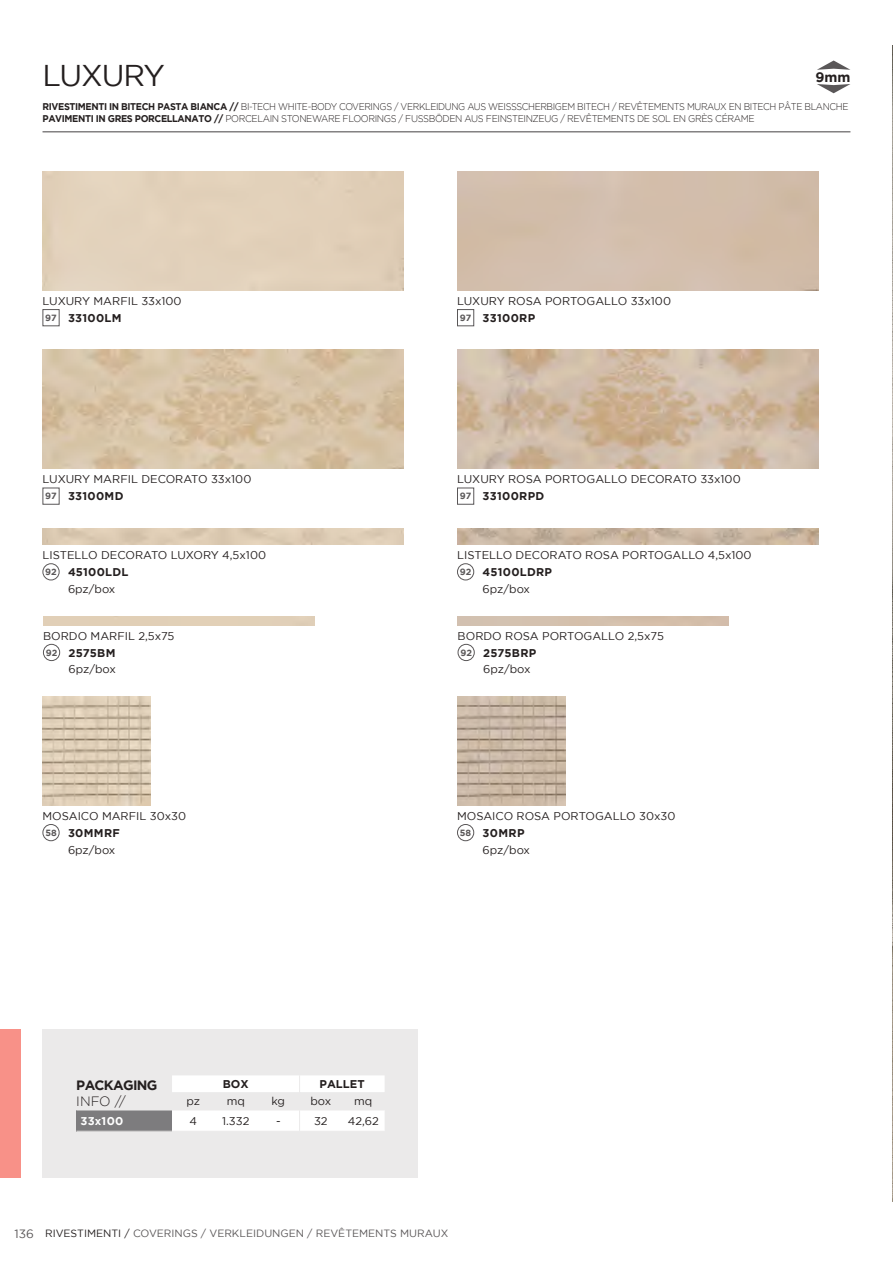
<style>
.page{position:relative;width:893px;height:1263px;background:#fff}
.page>*{position:absolute;margin:0;border:0;box-sizing:border-box;transform-origin:0 0}
.t1{font:30px "Gotham";letter-spacing:-.04em;color:#241f1f}
.t2{font:700 13.65px "Gotham";color:#241f1f}
.t3{font:700 13.5px "Gotham";letter-spacing:-.05em;color:#241f1f}
.t4{font:300 13.5px "Gotham";color:#241f1f}
.t5{font:11.25px/16.8px "Gotham";color:#241f1f}
.t6{font:700 11.25px "Gotham";letter-spacing:.025em;color:#241f1f}
.t7{font:700 11.25px "Gotham";letter-spacing:.025em;color:#fff}
.t8{font:10.5px "Gotham";color:#5a5758}
.t9{font:300 9.75px/12px "Gotham";letter-spacing:-.04em;color:#241f1f;scale:.93 1}
.s1{font-weight:700}
.s2{font-weight:700;font-size:9px;color:#5a5758}
.s3{font-size:9px;color:#5a5758}
.s4{font-size:12px}
.s5{color:#241f1f}
</style>
<div class="page">
<img style="left:892px;top:45px;width:1px;height:1157px">
<hr style="left:43px;top:131px;width:807px;height:1px;background:#5a5758">
<div style="left:0;top:1029px;width:21px;height:149px;background:#f89188"></div>
<div style="left:43px;top:1029px;width:375px;height:149px;background:#ebeaea"></div>
<img style="left:457px;top:350px;width:362px;height:119px">
<img style="left:457px;top:528px;width:362px;height:16px">
<img style="left:43px;top:697px;width:108px;height:108px">
<img style="left:457px;top:697px;width:109px;height:108px">
<svg style="left:817px;top:84px;width:33px;height:9px"></svg>
<svg style="left:817px;top:61px;width:33px;height:9px"></svg>
<div style="left:43px;top:309px;width:17px;height:17px;border:1px solid #5a5758"></div>
<div style="left:457px;top:309px;width:17px;height:17px;border:1px solid #5a5758"></div>
<div style="left:43px;top:488px;width:17px;height:17px;border:1px solid #5a5758"></div>
<div style="left:457px;top:488px;width:17px;height:17px;border:1px solid #5a5758"></div>
<div style="left:43px;top:563px;width:17px;height:17px;border:1px solid #5a5758;border-radius:50%"></div>
<div style="left:457px;top:563px;width:17px;height:17px;border:1px solid #5a5758;border-radius:50%"></div>
<div style="left:43px;top:824px;width:17px;height:17px;border:1px solid #5a5758;border-radius:50%"></div>
<div style="left:457px;top:824px;width:17px;height:17px;border:1px solid #5a5758;border-radius:50%"></div>
<div style="left:43px;top:644px;width:17px;height:17px;border:1px solid #5a5758;border-radius:50%"></div>
<div style="left:458px;top:644px;width:17px;height:17px;border:1px solid #5a5758;border-radius:50%"></div>
<div style="left:76px;top:1110px;width:96px;height:21px;background:#7d7c7e"></div>
<svg style="left:172px;top:1075px;width:213px;height:56px"></svg>
<hr style="left:300px;top:1109px;width:42px;height:1px;background:#ebeaea">
<hr style="left:342px;top:1109px;width:43px;height:1px;background:#ebeaea">
<h1 class="t1" style="left:43px;top:58px;width:124px">LUXURY</h1>
<p class="t2" style="left:815px;top:72px;width:36px">9mm</p>
<p class="t9" style="left:43px;top:100px;width:868px"><span class="s1">RIVESTIMENTI IN BITECH PASTA BIANCA //</span> BI-TECH WHITE-BODY COVERINGS / VERKLEIDUNG AUS WEISSSCHERBIGEM BITECH / REVÊTEMENTS MURAUX EN BITECH PÂTE BLANCHE<br><span class="s1">PAVIMENTI IN GRES PORCELLANATO //</span> PORCELAIN STONEWARE FLOORINGS / FUSSBÖDEN AUS FEINSTEINZEUG / REVÊTEMENTS DE SOL EN GRÈS CÉRAME</p>
<p class="t5" style="left:43px;top:293px;width:141px">LUXURY MARFIL 33x100<br><span class="s2">97</span> <span class="s1">33100LM</span></p>
<p class="t5" style="left:457px;top:293px;width:215px">LUXURY ROSA PORTOGALLO 33x100<br><span class="s2">97</span> <span class="s1">33100RP</span></p>
<p class="t5" style="left:43px;top:471px;width:210px">LUXURY MARFIL DECORATO 33x100<br><span class="s2">97</span> <span class="s1">33100MD</span></p>
<p class="t5" style="left:457px;top:471px;width:285px">LUXURY ROSA PORTOGALLO DECORATO 33x100<br><span class="s2">97</span> <span class="s1">33100RPD</span></p>
<p class="t5" style="left:43px;top:547px;width:225px">LISTELLO DECORATO LUXORY 4,5x100</p>
<p class="t6" style="left:45px;top:568px;width:85px"><span class="s3">92</span> 45100LDL</p>
<p class="t5" style="left:68px;top:580px;width:49px">6pz/box</p>
<p class="t5" style="left:43px;top:627px;width:133px">BORDO MARFIL 2,5x75</p>
<p class="t6" style="left:46px;top:649px;width:71px"><span class="s3">92</span> 2575BM</p>
<p class="t5" style="left:69px;top:661px;width:49px">6pz/box</p>
<p class="t5" style="left:43px;top:807px;width:145px">MOSAICO MARFIL 30x30</p>
<p class="t6" style="left:45px;top:829px;width:76px"><span class="s3">58</span> 30MMRF</p>
<p class="t5" style="left:68px;top:841px;width:49px">6pz/box</p>
<p class="t5" style="left:457px;top:547px;width:296px">LISTELLO DECORATO ROSA PORTOGALLO 4,5x100</p>
<p class="t6" style="left:460px;top:568px;width:94px"><span class="s3">92</span> 45100LDRP</p>
<p class="t5" style="left:483px;top:580px;width:49px">6pz/box</p>
<p class="t5" style="left:458px;top:627px;width:208px">BORDO ROSA PORTOGALLO 2,5x75</p>
<p class="t6" style="left:460px;top:649px;width:77px"><span class="s3">92</span> 2575BRP</p>
<p class="t5" style="left:483px;top:661px;width:49px">6pz/box</p>
<p class="t5" style="left:457px;top:807px;width:220px">MOSAICO ROSA PORTOGALLO 30x30</p>
<p class="t6" style="left:460px;top:829px;width:66px"><span class="s3">58</span> 30MRP</p>
<p class="t5" style="left:483px;top:841px;width:49px">6pz/box</p>
<p class="t3" style="left:76px;top:1080px;width:83px">PACKAGING</p>
<p class="t4" style="left:76px;top:1093px;width:51px">INFO //</p>
<p class="t6" style="left:223px;top:1080px;width:27px">BOX</p>
<p class="t6" style="left:319px;top:1080px;width:47px">PALLET</p>
<p class="t5" style="left:186px;top:1092px;width:15px">pz</p>
<p class="t5" style="left:227px;top:1092px;width:20px">mq</p>
<p class="t5" style="left:272px;top:1092px;width:15px">kg</p>
<p class="t5" style="left:310px;top:1092px;width:22px">box</p>
<p class="t5" style="left:354px;top:1092px;width:20px">mq</p>
<p class="t7" style="left:81px;top:1117px;width:44px">33x100</p>
<p class="t5" style="left:189px;top:1112px;width:9px">4</p>
<p class="t5" style="left:222px;top:1112px;width:29px">1.332</p>
<p class="t5" style="left:276px;top:1112px;width:6px">-</p>
<p class="t5" style="left:314px;top:1112px;width:15px">32</p>
<p class="t5" style="left:348px;top:1112px;width:33px">42,62</p>
<p class="t8" style="left:15px;top:1227px;width:435px"><span class="s4">136</span> <span class="s5">RIVESTIMENTI /</span> COVERINGS / VERKLEIDUNGEN / REVÊTEMENTS MURAUX</p>
</div>
